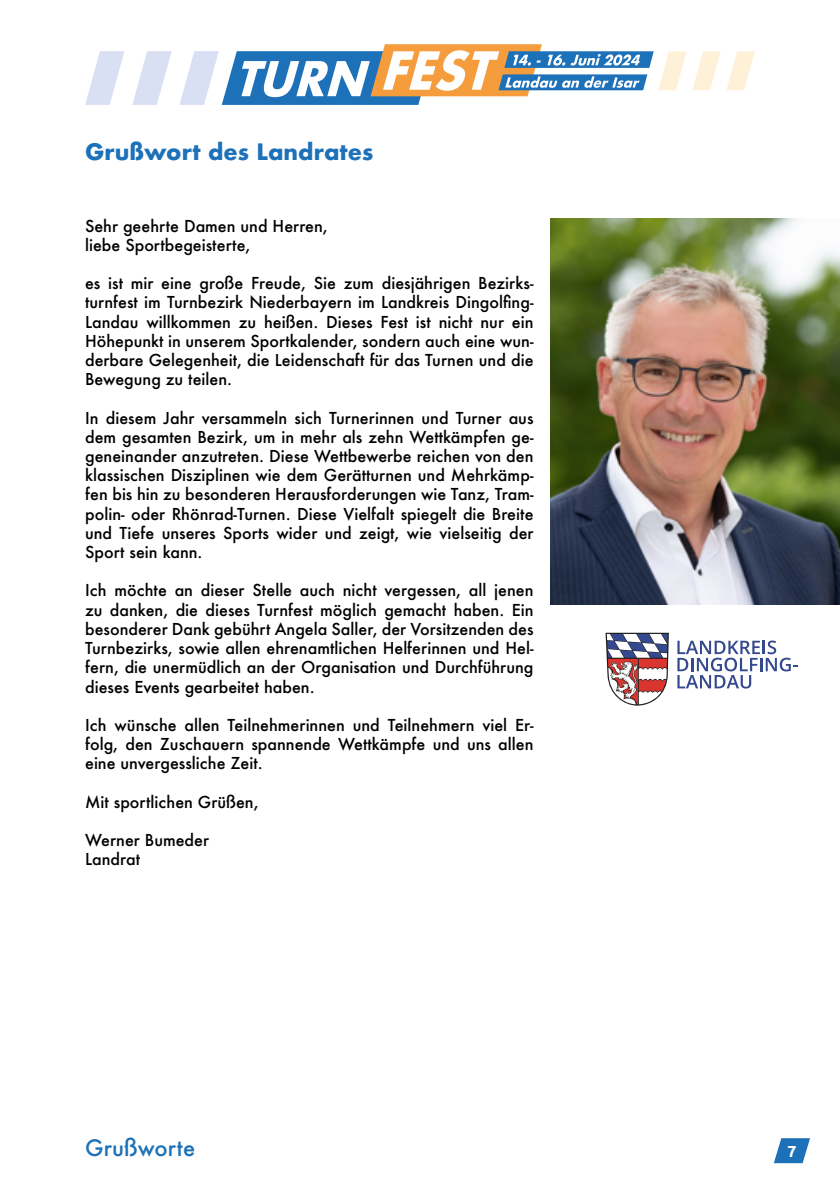
<style>
.page{position:relative;width:840px;height:1191px;background:#fff}
.page>*{position:absolute;margin:0;border:0;box-sizing:border-box;transform-origin:0 0}
.t1{font:700 22px "Futura";color:#1d71b8}
.t2{font:500 22px "Futura";color:#1d71b8}
.t3{font:500 16px/19.2px "Futura";color:#000;text-align:justify}
.t4{font:700 16px "Ubuntu";color:#fff}
</style>
<div class="page">
<svg style="left:774px;top:1138px;width:35px;height:25px"></svg>
<svg style="left:85px;top:44px;width:669px;height:61px"></svg>
<img style="left:550px;top:218px;width:289px;height:386px">
<svg style="left:605px;top:633px;width:192px;height:73px"></svg>
<h1 class="t1" style="left:85px;top:136px;width:289px">Grußwort des Landrates</h1>
<p class="t3" style="left:85px;top:216px;width:244px">Sehr geehrte Damen und Herren, liebe Sportbegeisterte,</p>
<p class="t3" style="left:85px;top:273px;width:449px">es ist mir eine große Freude, Sie zum diesjährigen Bezirks&shy;turnfest im Turnbezirk Niederbayern im Landkreis Dingolfing-Landau willkommen zu heißen. Dieses Fest ist nicht nur ein Höhepunkt in unserem Sportkalender, sondern auch eine wun&shy;derbare Gelegenheit, die Leidenschaft für das Turnen und die Bewegung zu teilen.</p>
<p class="t3" style="left:85px;top:408px;width:449px">In diesem Jahr versammeln sich Turnerinnen und Turner aus dem gesamten Bezirk, um in mehr als zehn Wettkämpfen ge&shy;geneinander anzutreten. Diese Wettbewerbe reichen von den klassischen Disziplinen wie dem Gerätturnen und Mehrkämp&shy;fen bis hin zu besonderen Herausforderungen wie Tanz, Tram&shy;polin- oder Rhönrad-Turnen. Diese Vielfalt spiegelt die Breite und Tiefe unseres Sports wider und zeigt, wie vielseitig der Sport sein kann.</p>
<p class="t3" style="left:85px;top:581px;width:449px">Ich möchte an dieser Stelle auch nicht vergessen, all jenen zu danken, die dieses Turnfest möglich gemacht haben. Ein besonderer Dank gebührt Angela Saller, der Vorsitzenden des Turnbezirks, sowie allen ehrenamtlichen Helferinnen und Hel&shy;fern, die unermüdlich an der Organisation und Durchführung dieses Events gearbeitet haben.</p>
<p class="t3" style="left:85px;top:715px;width:449px">Ich wünsche allen Teilnehmerinnen und Teilnehmern viel Er&shy;folg, den Zuschauern spannende Wettkämpfe und uns allen eine unvergessliche Zeit.</p>
<p class="t3" style="left:85px;top:792px;width:175px">Mit sportlichen Grüßen,</p>
<p class="t3" style="left:85px;top:830px;width:125px">Werner Bumeder<br>Landrat</p>
<h1 class="t2" style="left:85px;top:1133px;width:112px">Grußworte</h1>
<p class="t4" style="left:787px;top:1141px;width:11px">7</p>
</div>
